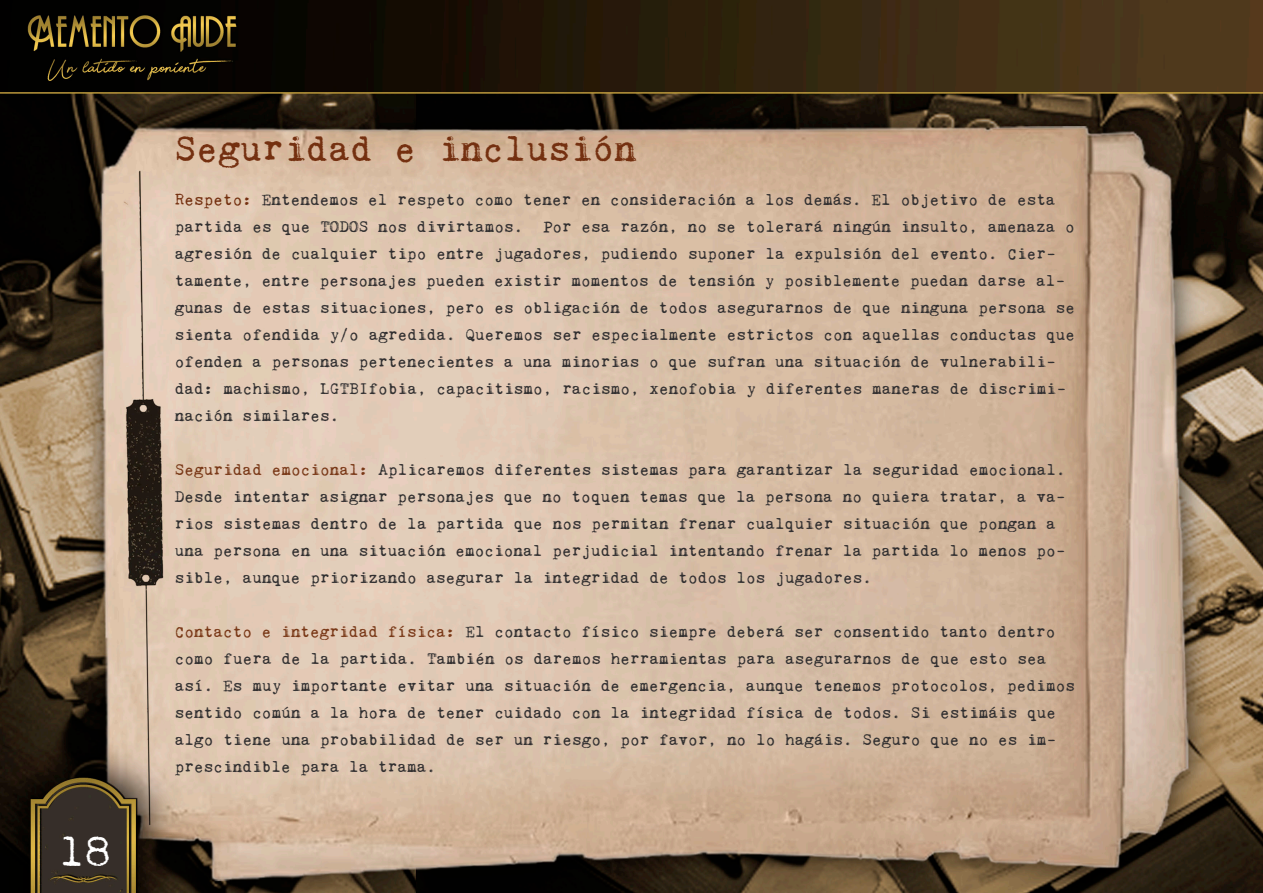
<style>
.page{position:relative;width:1263px;height:893px;background:#fff}
.page>*{position:absolute;margin:0;border:0;box-sizing:border-box;transform-origin:0 0}
.t1{font:45px "Kingthings Trypewriter 2";color:#fff}
.Titulo_Grande{font:37.5px "Kingthings Trypewriter 2";color:#743010}
.t2{font:16.5px/27px "Kingthings Trypewriter 2";color:#312f30}
.s1{color:#743010}
.s2{color:#793817}
</style>
<div class="page">
<img style="left:0;top:0;width:1263px;height:893px">
<p class="t1" style="left:59px;top:827px;width:54px">18</p>
<p class="Titulo_Grande" style="left:174px;top:129px;width:463px">Seguridad e inclusión</p>
<p class="t2" style="left:175px;top:186px;width:902px"><span class="s1">Respeto:</span> Entendemos el respeto como tener en consideración a los demás. El objetivo de esta partida es que TODOS nos divirtamos. Por esa razón, no se tolerará ningún insulto, amenaza o agresión de cualquier tipo entre jugadores, pudiendo suponer la expulsión del evento. Cier&shy;tamente, entre personajes pueden existir momentos de tensión y posiblemente puedan darse al&shy;gunas de estas situaciones, pero es obligación de todos asegurarnos de que ninguna persona se sienta ofendida y/o agredida. Queremos ser especialmente estrictos con aquellas conductas que ofenden a personas pertenecientes a una minorias o que sufran una situación de vulnerabili&shy;dad: machismo, LGTBIfobia, capacitismo, racismo, xenofobia y diferentes maneras de discrimi&shy;nación similares.</p>
<p class="t2" style="left:175px;top:456px;width:892px"><span class="s2">Seguridad emocional:</span> Aplicaremos diferentes sistemas para garantizar la seguridad emocional.<br>Desde intentar asignar personajes que no toquen temas que la persona no quiera tratar, a va&shy;rios sistemas dentro de la partida que nos permitan frenar cualquier situación que pongan a una persona en una situación emocional perjudicial intentando frenar la partida lo menos po&shy;sible, aunque priorizando asegurar la integridad de todos los jugadores.</p>
<p class="t2" style="left:175px;top:618px;width:902px"><span class="s2">Contacto e integridad física:</span> El contacto físico siempre deberá ser consentido tanto dentro como fuera de la partida. También os daremos herramientas para asegurarnos de que esto sea así. Es muy importante evitar una situación de emergencia, aunque tenemos protocolos, pedimos sentido común a la hora de tener cuidado con la integridad física de todos. Si estimáis que algo tiene una probabilidad de ser un riesgo, por favor, no lo hagáis. Seguro que no es im&shy;prescindible para la trama.</p>
</div>
